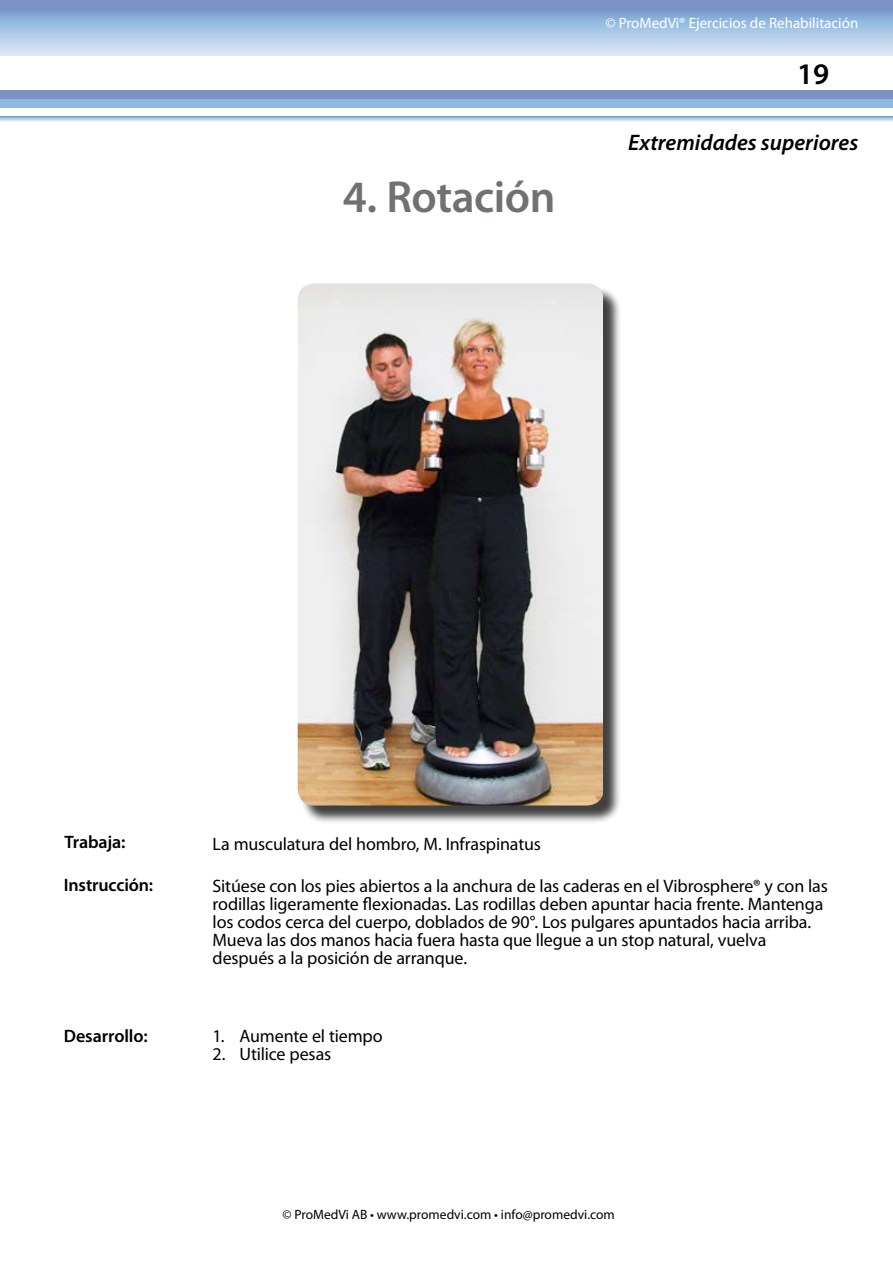
<style>
.page{position:relative;width:893px;height:1263px;background:#fff}
.page>*{position:absolute;margin:0;border:0;box-sizing:border-box;transform-origin:0 0}
.t1{font:600 45px "Myriad Pro";letter-spacing:-.01em;color:#707173}
.t2{font:600 30px "Myriad Pro";color:#000}
.t3{font:italic 600 22.5px "Myriad Pro";color:#000}
.t4{font:18px/18px "Myriad Pro";letter-spacing:-.01em;color:#000}
.t5{font:600 18px "Myriad Pro";letter-spacing:-.005em;color:#000}
.t6{font:15px "Myriad Pro";color:#fff}
.t7{font:13.5px "Myriad Pro";color:#000}
</style>
<div class="page">
<div style="left:0;top:0;width:893px;height:55px;background:linear-gradient(to bottom,#6b8cc4,#d9eefa)"></div>
<div style="left:0;top:100px;width:893px;height:8px;background:#8fbadf"></div>
<div style="left:0;top:91px;width:893px;height:8px;background:#7c92c5"></div>
<svg style="left:0;top:117px;width:893px;height:5px"></svg>
<div style="left:300px;top:286px;width:328px;height:544px;background:#000;opacity:.75"></div>
<img style="left:298px;top:283px;width:305px;height:522px">
<p class="t6" style="left:605px;top:13px;width:254px">© ProMedVi® Ejercicios de Rehabilitación</p>
<h2 class="t2" style="left:797px;top:55px;width:34px">19</h2>
<h1 class="t1" style="left:343px;top:168px;width:214px">4. Rotación</h1>
<p class="t3" style="left:628px;top:128px;width:232px">Extremidades superiores</p>
<p class="t5" style="left:65px;top:831px;width:62px">Trabaja:</p>
<p class="t4" style="left:213px;top:834px;width:330px">La musculatura del hombro, M. Infraspinatus</p>
<p class="t5" style="left:64px;top:873px;width:91px">Instrucción:</p>
<p class="t4" style="left:213px;top:876px;width:617px">Sitúese con los pies abiertos a la anchura de las caderas en el Vibrosphere® y con las rodillas ligeramente flexionadas. Las rodillas deben apuntar hacia frente. Mantenga los codos cerca del cuerpo, doblados de 90°. Los pulgares apuntados hacia arriba.<br>Mueva las dos manos hacia fuera hasta que llegue a un stop natural, vuelva después a la posición de arranque.</p>
<p class="t5" style="left:64px;top:1024px;width:85px">Desarrollo:</p>
<p class="t4" style="left:213px;top:1026px;width:172px">1. Aumente el tiempo</p>
<p class="t4" style="left:213px;top:1044px;width:120px">2. Utilice pesas</p>
<p class="t7" style="left:282px;top:1206px;width:334px">© ProMedVi AB • www.promedvi.com • info@promedvi.com</p>
</div>
